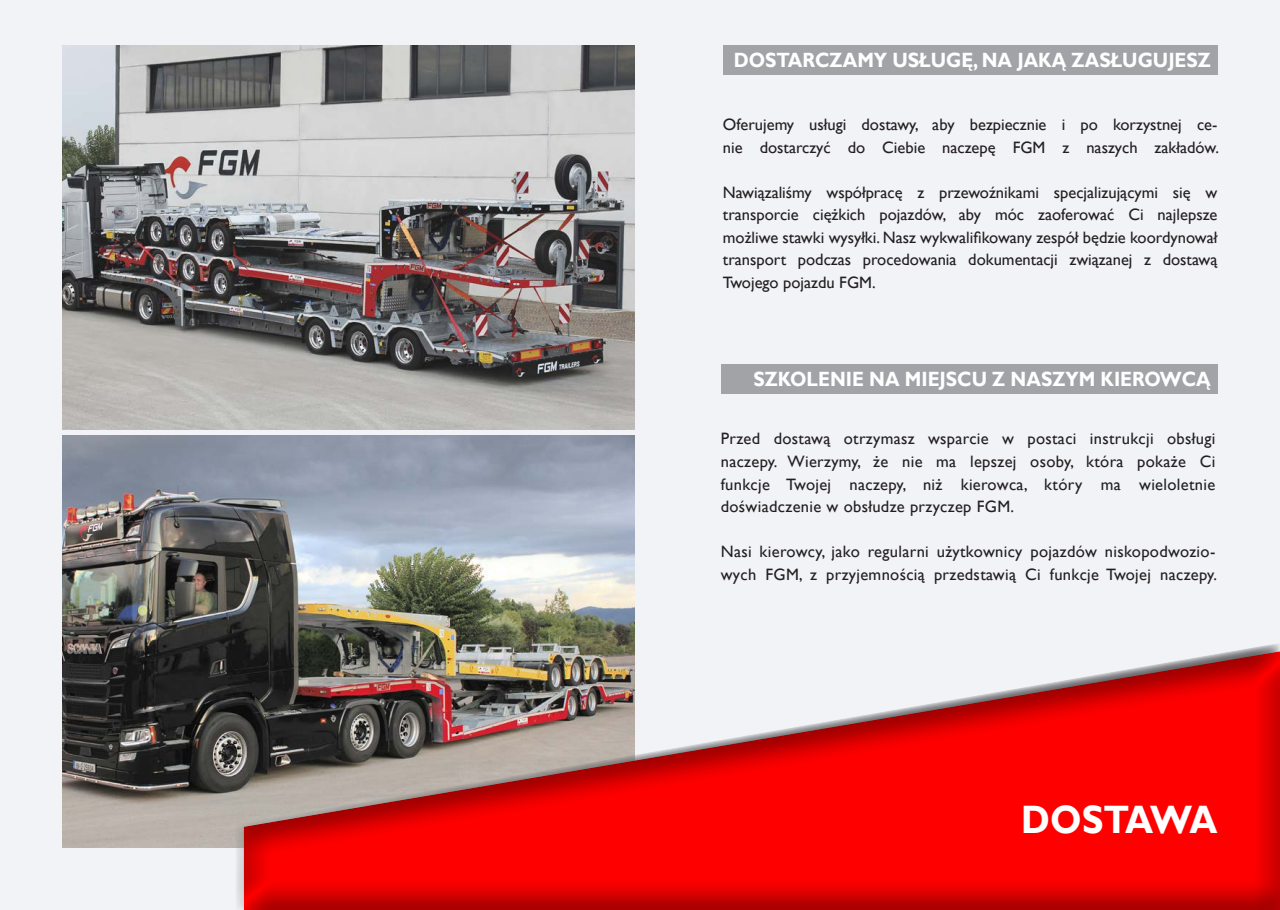
<style>
.page{position:relative;width:1280px;height:910px;background:#f2f3f7}
.page>*{position:absolute;margin:0;border:0;box-sizing:border-box;transform-origin:0 0}
.t1{font:700 39.6px "Gill Sans";letter-spacing:-.04em;color:#fff;scale:.91 1}
.t2{font:700 20.7px "Gill Sans";color:#fff;scale:.91 1}
.t3{font:16.5px/22.5px "Gill Sans";color:#231f20}
.t4{font:16.5px/22.5px "Gill Sans";letter-spacing:.02em;color:#231f20}
</style>
<div class="page">
<div style="left:723px;top:45px;width:494px;height:30px;background:#a2a3a7"></div>
<img style="left:63px;top:436px;width:571px;height:411px">
<img style="left:63px;top:46px;width:571px;height:383px">
<div style="left:721px;top:365px;width:496px;height:29px;background:#a2a3a7"></div>
<div style="left:234px;top:642px;width:1046px;height:268px;background:#231f20;opacity:.68"></div>
<div style="left:243px;top:650px;width:1037px;height:260px;background:#231f20;opacity:.68"></div>
<p class="t2" style="left:734px;top:47px;width:526px">DOSTARCZAMY USŁUGĘ, NA JAKĄ ZASŁUGUJESZ</p>
<p class="t3" style="left:723px;top:114px;width:498px">Oferujemy usługi dostawy, aby bezpiecznie i po korzystnej ce&shy;nie dostarczyć do Ciebie naczepę FGM z naszych zakładów.</p>
<p class="t3" style="left:723px;top:181px;width:496px">Nawiązaliśmy współpracę z przewoźnikami specjalizującymi się w</p>
<p class="t3" style="left:723px;top:204px;width:496px">transporcie ciężkich pojazdów, aby móc zaoferować Ci najlepsze</p>
<p class="t3" style="left:723px;top:226px;width:496px">możliwe stawki wysyłki. Nasz wykwalifikowany zespół będzie koordynował</p>
<p class="t3" style="left:723px;top:249px;width:496px">transport podczas procedowania dokumentacji związanej z dostawą</p>
<p class="t3" style="left:723px;top:271px;width:154px">Twojego pojazdu FGM.</p>
<p class="t2" style="left:753px;top:367px;width:504px">SZKOLENIE NA MIEJSCU Z NASZYM KIEROWCĄ</p>
<p class="t4" style="left:721px;top:428px;width:496px">Przed dostawą otrzymasz wsparcie w postaci instrukcji obsługi</p>
<p class="t4" style="left:721px;top:450px;width:496px">naczepy. Wierzymy, że nie ma lepszej osoby, która pokaże Ci</p>
<p class="t4" style="left:721px;top:473px;width:496px">funkcje Twojej naczepy, niż kierowca, który ma wieloletnie</p>
<p class="t4" style="left:721px;top:495px;width:295px">doświadczenie w obsłudze przyczep FGM.</p>
<p class="t4" style="left:721px;top:540px;width:498px">Nasi kierowcy, jako regularni użytkownicy pojazdów niskopodwozio&shy;wych FGM, z przyjemnością przedstawią Ci funkcje Twojej naczepy.</p>
<p class="t1" style="left:1021px;top:796px;width:217px">DOSTAWA</p>
</div>
